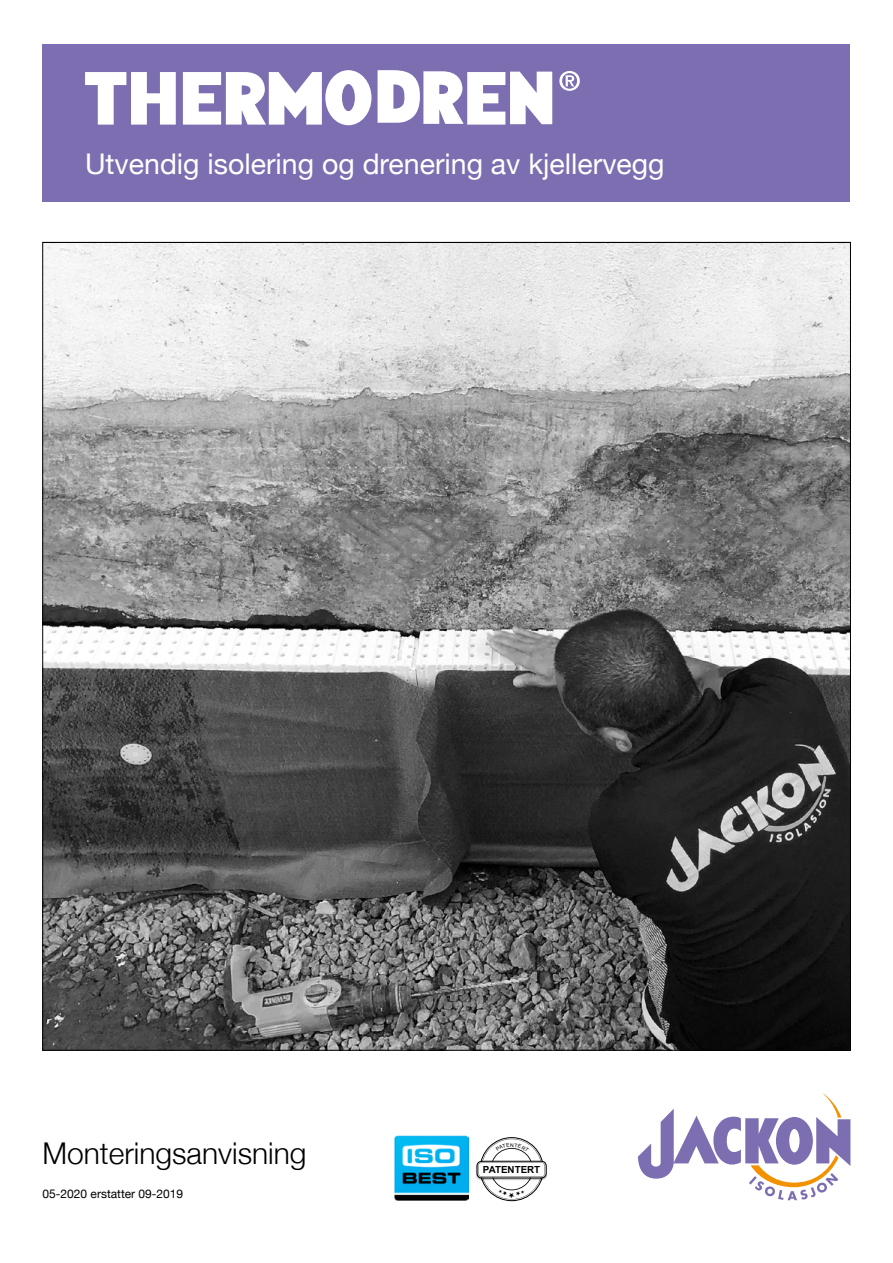
<style>
.page{position:relative;width:893px;height:1263px;background:#fff}
.page>*{position:absolute;margin:0;border:0;box-sizing:border-box;transform-origin:0 0}
.t1{font:300 30px "Helvetica Neue";color:#000}
.t2{font:28.5px "Helvetica Neue";color:#fff}
.t3{font:12px "Helvetica Neue";color:#000}
.t4{font:700 9.75px "Arial";color:#000}
</style>
<div class="page">
<img style="left:45px;top:244px;width:803px;height:804px">
<svg style="left:638px;top:1093px;width:212px;height:107px"></svg>
<div style="left:43px;top:45px;width:807px;height:157px;background:#7c6eb0"></div>
<svg style="left:85px;top:72px;width:91px;height:53px"></svg>
<svg style="left:183px;top:70px;width:188px;height:55px"></svg>
<svg style="left:559px;top:71px;width:21px;height:20px"></svg>
<svg style="left:378px;top:70px;width:174px;height:55px"></svg>
<img style="left:395px;top:1135px;width:73px;height:65px">
<svg style="left:476px;top:1137px;width:71px;height:64px"></svg>
<p class="t2" style="left:85px;top:143px;width:581px">Utvendig isolering og drenering av kjellervegg</p>
<p class="t1" style="left:43px;top:1129px;width:266px">Monteringsanvisning</p>
<p class="t3" style="left:43px;top:1185px;width:142px">05-2020 erstatter 09-2019</p>
<p class="t4" style="left:483px;top:1163px;width:59px">PATENTERT</p>
</div>
